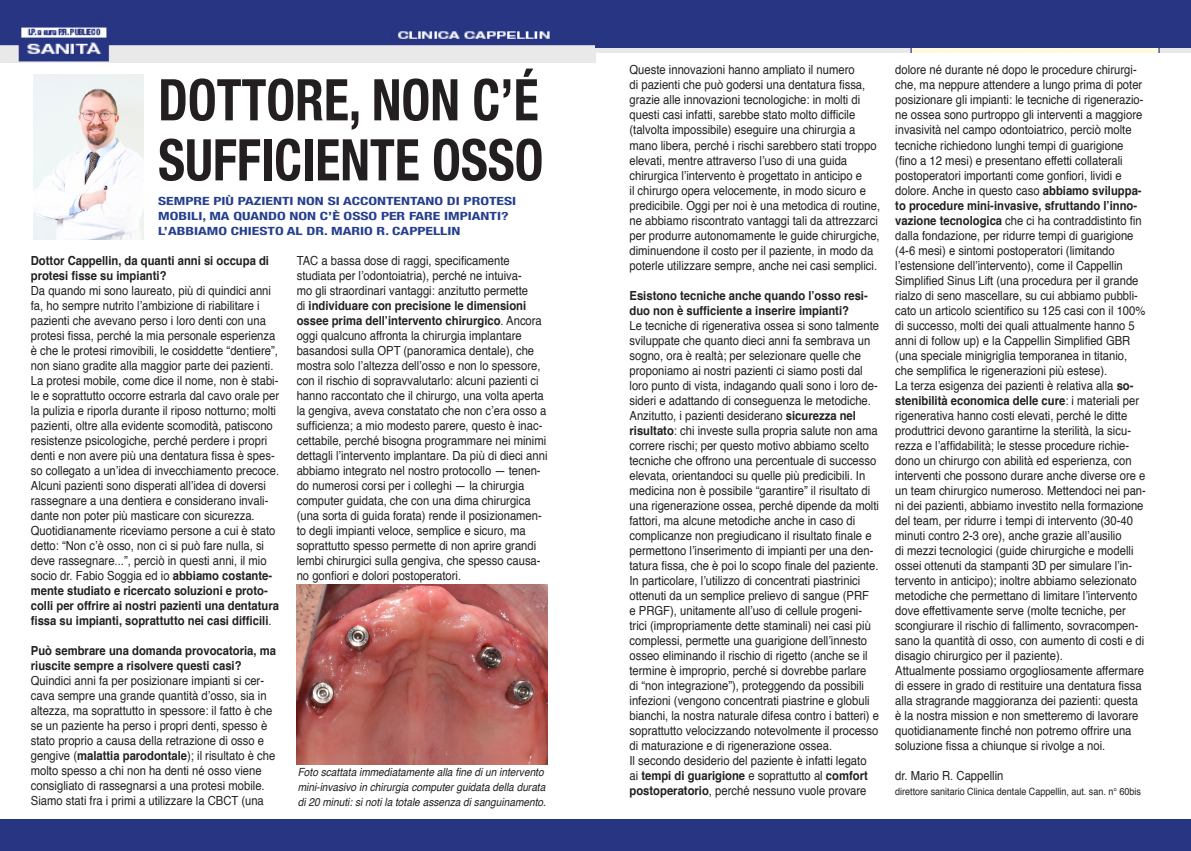
<style>
.page{position:relative;width:1191px;height:851px;background:#fff}
.page>*{position:absolute;margin:0;border:0;box-sizing:border-box;transform-origin:0 0}
.t1{font:700 condensed 57.5px/60px "Helvetica Neue";color:#231f20;scale:.9 1}
.t2{font:12.5px/15px "Helvetica";color:#231f20;scale:.9 1}
.t3{font:700 12.5px/15px "Helvetica";color:#231f20;scale:.9 1}
.t4{font:italic 11.25px/15px "Helvetica";color:#231f20;scale:.9 1}
.t5{font:700 condensed 11.25px/15px "Helvetica Neue";color:#253f8e;scale:1.39 1}
.t6{font:10px "Helvetica";color:#231f20;scale:.9 1}
.s1{font-weight:700}
</style>
<div class="page">
<div style="left:0;top:819px;width:595px;height:31px;background:#283583"></div>
<img style="left:0;top:0;width:595px;height:62px">
<img style="left:595px;top:47px;width:596px;height:5px">
<div style="left:595px;top:31px;width:596px;height:16px;background:#283583"></div>
<div style="left:595px;top:0;width:596px;height:31px;background:#283583"></div>
<div style="left:595px;top:819px;width:596px;height:31px;background:#283583"></div>
<img style="left:33px;top:74px;width:111px;height:166px">
<img style="left:297px;top:584px;width:250px;height:180px">
<p class="t1" style="left:158px;top:66px;width:429px">DOTTORE, NON C’É<br>SUFFICIENTE OSSO</p>
<p class="t5" style="left:158px;top:192px;width:259px">SEMPRE PIÙ PAZIENTI NON SI ACCONTENTANO DI PROTESI<br>MOBILI, MA QUANDO NON C’È OSSO PER FARE IMPIANTI?<br>L’ABBIAMO CHIESTO AL DR. MARIO R. CAPPELLIN</p>
<p class="t3" style="left:31px;top:253px;width:266px">Dottor Cappellin, da quanti anni si occupa di protesi fisse su impianti?</p>
<p class="t2" style="left:31px;top:283px;width:276px">Da quando mi sono laureato, più di quindici anni fa, ho sempre nutrito l’ambizione di riabilitare i pazienti che avevano perso i loro denti con una protesi fissa, perché la mia personale esperienza è che le protesi rimovibili, le cosiddette “dentiere”, non siano gradite alla maggior parte dei pazienti.</p>
<p class="t2" style="left:31px;top:373px;width:277px">La protesi mobile, come dice il nome, non è stabi&shy;le e soprattutto occorre estrarla dal cavo orale per la pulizia e riporla durante il riposo notturno; molti pazienti, oltre alla evidente scomodità, patiscono resistenze psicologiche, perché perdere i propri denti e non avere più una dentatura fissa è spes&shy;so collegato a un’idea di invecchiamento precoce.<br>Alcuni pazienti sono disperati all’idea di doversi rassegnare a una dentiera e considerano invali&shy;dante non poter più masticare con sicurezza.</p>
<p class="t2" style="left:31px;top:523px;width:277px">Quotidianamente riceviamo persone a cui è stato detto: “Non c’è osso, non ci si può fare nulla, si deve rassegnare...”, perciò in questi anni, il mio socio dr. Fabio Soggia ed io <span class="s1">abbiamo costante&shy;mente studiato e ricercato soluzioni e proto&shy;colli per offrire ai nostri pazienti una dentatura fissa su impianti, soprattutto nei casi difficili</span>.</p>
<p class="t3" style="left:31px;top:643px;width:274px">Può sembrare una domanda provocatoria, ma riuscite sempre a risolvere questi casi?</p>
<p class="t2" style="left:31px;top:673px;width:273px">Quindici anni fa per posizionare impianti si cer&shy;cava sempre una grande quantità d’osso, sia in altezza, ma soprattutto in spessore: il fatto è che se un paziente ha perso i propri denti, spesso è stato proprio a causa della retrazione di osso e gengive (<span class="s1">malattia parodontale</span>); il risultato è che molto spesso a chi non ha denti né osso viene consigliato di rassegnarsi a una protesi mobile.</p>
<p class="t2" style="left:31px;top:793px;width:260px">Siamo stati fra i primi a utilizzare la CBCT (una</p>
<p class="t2" style="left:297px;top:253px;width:280px">TAC a bassa dose di raggi, specificamente studiata per l’odontoiatria), perché ne intuiva-<br>mo gli straordinari vantaggi: anzitutto permette<br>di <span class="s1">individuare con precisione le dimensioni ossee prima dell’intervento chirurgico</span>. Ancora oggi qualcuno affronta la chirurgia implantare basandosi sulla OPT (panoramica dentale), che mostra solo l’altezza dell’osso e non lo spessore, con il rischio di sopravvalutarlo: alcuni pazienti ci hanno raccontato che il chirurgo, una volta aperta la gengiva, aveva constatato che non c’era osso a sufficienza; a mio modesto parere, questo è inac&shy;cettabile, perché bisogna programmare nei minimi dettagli l’intervento implantare. Da più di dieci anni abbiamo integrato nel nostro protocollo — tenen&shy;do numerosi corsi per i colleghi — la chirurgia computer guidata, che con una dima chirurgica (una sorta di guida forata) rende il posizionamen&shy;to degli impianti veloce, semplice e sicuro, ma soprattutto spesso permette di non aprire grandi lembi chirurgici sulla gengiva, che spesso causa&shy;no gonfiori e dolori postoperatori.</p>
<p class="t4" style="left:298px;top:765px;width:277px">Foto scattata immediatamente alla fine di un intervento mini-invasivo in chirurgia computer guidata della durata di 20 minuti: si noti la totale assenza di sanguinamento.</p>
<p class="t2" style="left:629px;top:63px;width:280px">Queste innovazioni hanno ampliato il numero<br>di pazienti che può godersi una dentatura fissa, grazie alle innovazioni tecnologiche: in molti di questi casi infatti, sarebbe stato molto difficile (talvolta impossibile) eseguire una chirurgia a mano libera, perché i rischi sarebbero stati troppo elevati, mentre attraverso l’uso di una guida chirurgica l’intervento è progettato in anticipo e<br>il chirurgo opera velocemente, in modo sicuro e predicibile. Oggi per noi è una metodica di routine, ne abbiamo riscontrato vantaggi tali da attrezzarci per produrre autonomamente le guide chirurgiche, diminuendone il costo per il paziente, in modo da poterle utilizzare sempre, anche nei casi semplici.</p>
<p class="t3" style="left:629px;top:288px;width:266px">Esistono tecniche anche quando l’osso resi&shy;duo non è sufficiente a inserire impianti?</p>
<p class="t2" style="left:629px;top:318px;width:279px">Le tecniche di rigenerativa ossea si sono talmente sviluppate che quanto dieci anni fa sembrava un sogno, ora è realtà; per selezionare quelle che proponiamo ai nostri pazienti ci siamo posti dal loro punto di vista, indagando quali sono i loro de&shy;sideri e adattando di conseguenza le metodiche.</p>
<p class="t2" style="left:629px;top:408px;width:279px">Anzitutto, i pazienti desiderano <span class="s1">sicurezza nel risultato</span>: chi investe sulla propria salute non ama correre rischi; per questo motivo abbiamo scelto tecniche che offrono una percentuale di successo elevata, orientandoci su quelle più predicibili. In medicina non è possibile “garantire” il risultato di una rigenerazione ossea, perché dipende da molti fattori, ma alcune metodiche anche in caso di complicanze non pregiudicano il risultato finale e permettono l’inserimento di impianti per una den&shy;tatura fissa, che è poi lo scopo finale del paziente.<br>In particolare, l’utilizzo di concentrati piastrinici ottenuti da un semplice prelievo di sangue (PRF<br>e PRGF), unitamente all’uso di cellule progeni&shy;trici (impropriamente dette staminali) nei casi più complessi, permette una guarigione dell’innesto osseo eliminando il rischio di rigetto (anche se il termine è improprio, perché si dovrebbe parlare<br>di “non integrazione”), proteggendo da possibili infezioni (vengono concentrati piastrine e globuli bianchi, la nostra naturale difesa contro i batteri) e soprattutto velocizzando notevolmente il processo di maturazione e di rigenerazione ossea.</p>
<p class="t2" style="left:629px;top:753px;width:266px;text-align:justify">Il secondo desiderio del paziente è infatti legato ai <span class="s1">tempi di guarigione</span> e soprattutto al <span class="s1">comfort postoperatorio</span>, perché nessuno vuole provare</p>
<p class="t2" style="left:895px;top:63px;width:279px">dolore né durante né dopo le procedure chirurgi&shy;che, ma neppure attendere a lungo prima di poter posizionare gli impianti: le tecniche di rigenerazio&shy;ne ossea sono purtroppo gli interventi a maggiore invasività nel campo odontoiatrico, perciò molte tecniche richiedono lunghi tempi di guarigione (fino a 12 mesi) e presentano effetti collaterali postoperatori importanti come gonfiori, lividi e dolore. Anche in questo caso <span class="s1">abbiamo sviluppa&shy;to procedure mini-invasive, sfruttando l’inno&shy;vazione tecnologica</span> che ci ha contraddistinto fin dalla fondazione, per ridurre tempi di guarigione (4-6 mesi) e sintomi postoperatori (limitando l’estensione dell’intervento), come il Cappellin Simplified Sinus Lift (una procedura per il grande rialzo di seno mascellare, su cui abbiamo pubbli&shy;cato un articolo scientifico su 125 casi con il 100% di successo, molti dei quali attualmente hanno 5 anni di follow up) e la Cappellin Simplified GBR (una speciale minigriglia temporanea in titanio, che semplifica le rigenerazioni più estese).</p>
<p class="t2" style="left:895px;top:378px;width:280px">La terza esigenza dei pazienti è relativa alla <span class="s1">so&shy;stenibilità economica delle cure</span>: i materiali per rigenerativa hanno costi elevati, perché le ditte produttrici devono garantirne la sterilità, la sicu&shy;rezza e l’affidabilità; le stesse procedure richie&shy;dono un chirurgo con abilità ed esperienza, con interventi che possono durare anche diverse ore e un team chirurgico numeroso. Mettendoci nei pan&shy;ni dei pazienti, abbiamo investito nella formazione del team, per ridurre i tempi di intervento (30-40 minuti contro 2-3 ore), anche grazie all’ausilio<br>di mezzi tecnologici (guide chirurgiche e modelli ossei ottenuti da stampanti 3D per simulare l’in&shy;tervento in anticipo); inoltre abbiamo selezionato metodiche che permettano di limitare l’intervento dove effettivamente serve (molte tecniche, per scongiurare il rischio di fallimento, sovracompen&shy;sano la quantità di osso, con aumento di costi e di disagio chirurgico per il paziente).</p>
<p class="t2" style="left:895px;top:663px;width:278px">Attualmente possiamo orgogliosamente affermare di essere in grado di restituire una dentatura fissa alla stragrande maggioranza dei pazienti: questa è la nostra mission e non smetteremo di lavorare quotidianamente finché non potremo offrire una soluzione fissa a chiunque si rivolge a noi.</p>
<p class="t2" style="left:895px;top:768px;width:122px">dr. Mario R. Cappellin</p>
<p class="t6" style="left:895px;top:783px;width:275px">direttore sanitario Clinica dentale Cappellin, aut. san. n° 60bis</p>
</div>
